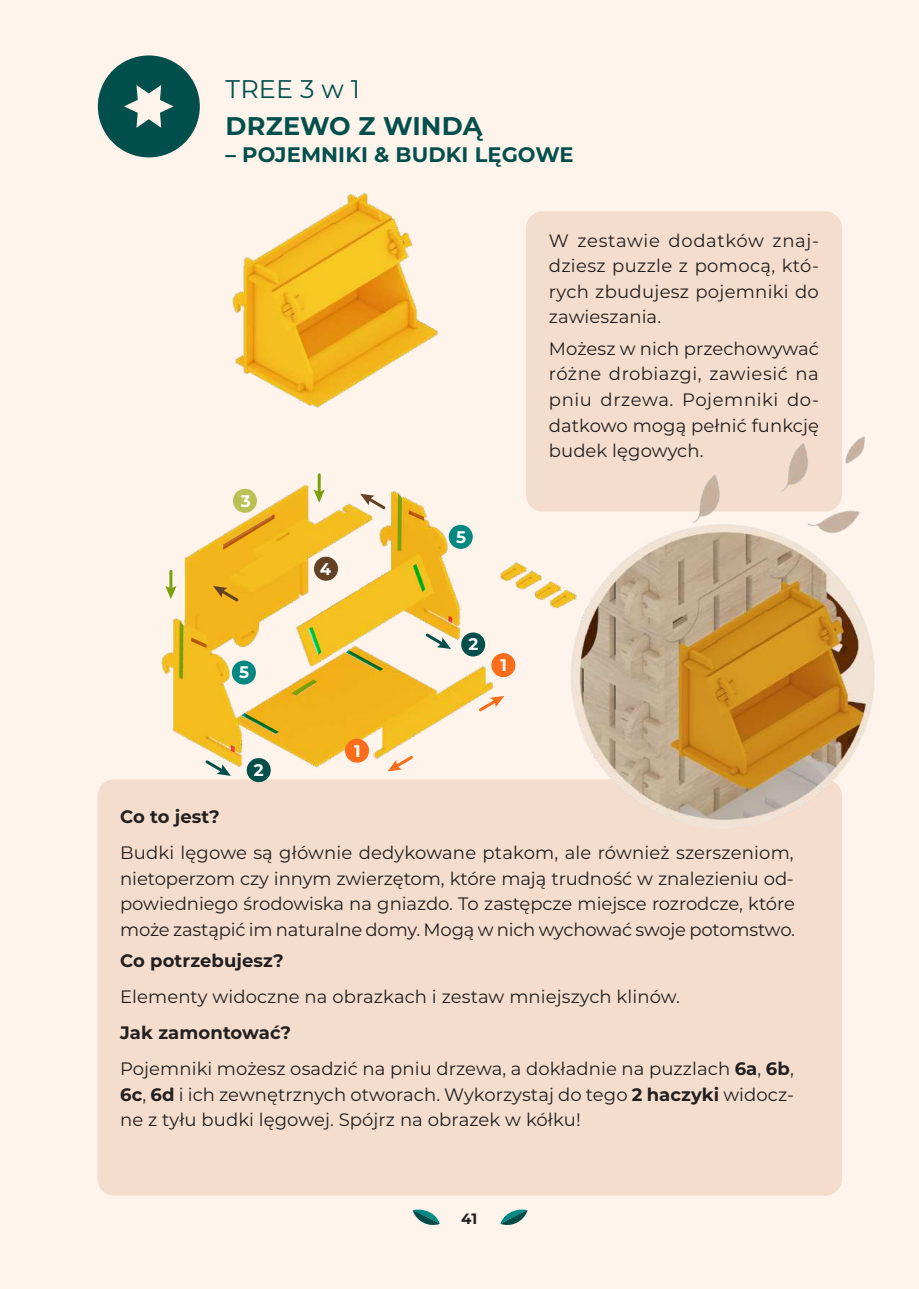
<style>
.page{position:relative;width:919px;height:1289px;background:#fff}
.page>*{position:absolute;margin:0;border:0;box-sizing:border-box;transform-origin:0 0}
.t1{font:700 25.5px "Montserrat";letter-spacing:.005em;color:#004f4c}
.t2{font:25.5px "Montserrat";color:#004f4c}
.t3{font:700 21px "Montserrat";letter-spacing:.005em;color:#004f4c}
.t4{font:18px/25.5px "Montserrat";letter-spacing:.005em;color:#231f20;text-align:justify}
.t5{font:700 18px "Montserrat";letter-spacing:.005em;color:#231f20}
.t6{font:700 16.8px "Montserrat";color:#fff}
.t7{font:700 15px "Montserrat";color:#231f20}
.s1{font-weight:700}
</style>
<div class="page">
<div style="left:0;top:0;width:918px;height:1288px;background:#fff4ec"></div>
<svg style="left:412px;top:1209px;width:28px;height:16px"></svg>
<svg style="left:500px;top:1209px;width:27px;height:16px"></svg>
<div style="left:98px;top:55px;width:102px;height:102px;background:#004f4c;border-radius:50%"></div>
<svg style="left:124px;top:85px;width:49px;height:43px"></svg>
<img style="left:161px;top:193px;width:516px;height:586px">
<div style="left:97px;top:779px;width:744px;height:416px;background:#f4ddcd;border-radius:17px"></div>
<div style="left:526px;top:211px;width:315px;height:300px;background:#f4ddcd;border-radius:17px"></div>
<img style="left:677px;top:399px;width:188px;height:117px">
<img style="left:558px;top:516px;width:317px;height:317px">
<div style="left:345px;top:738px;width:24px;height:24px;background:#ff6c1a;border-radius:50%"></div>
<div style="left:491px;top:653px;width:24px;height:24px;background:#ff6c1a;border-radius:50%"></div>
<div style="left:461px;top:632px;width:24px;height:24px;background:#004f4c;border-radius:50%"></div>
<div style="left:247px;top:758px;width:24px;height:24px;background:#004f4c;border-radius:50%"></div>
<svg style="left:423px;top:631px;width:28px;height:18px"></svg>
<svg style="left:387px;top:753px;width:28px;height:18px"></svg>
<svg style="left:476px;top:696px;width:28px;height:18px"></svg>
<svg style="left:241px;top:713px;width:38px;height:20px"></svg>
<svg style="left:179px;top:621px;width:4px;height:58px"></svg>
<svg style="left:397px;top:494px;width:5px;height:57px"></svg>
<svg style="left:291px;top:679px;width:26px;height:16px"></svg>
<svg style="left:309px;top:627px;width:12px;height:27px"></svg>
<svg style="left:413px;top:564px;width:12px;height:27px"></svg>
<svg style="left:346px;top:650px;width:37px;height:21px"></svg>
<svg style="left:203px;top:745px;width:32px;height:30px"></svg>
<svg style="left:191px;top:637px;width:15px;height:11px"></svg>
<svg style="left:223px;top:514px;width:51px;height:35px"></svg>
<svg style="left:408px;top:510px;width:16px;height:10px"></svg>
<svg style="left:448px;top:616px;width:4px;height:7px"></svg>
<div style="left:233px;top:489px;width:24px;height:24px;background:#bcbf53;border-radius:50%"></div>
<hr style="left:169px;top:571px;width:3px;height:19px;background:#7ba007">
<svg style="left:165px;top:586px;width:11px;height:13px"></svg>
<svg style="left:317px;top:475px;width:4px;height:14px"></svg>
<svg style="left:313px;top:489px;width:12px;height:13px"></svg>
<div style="left:314px;top:556px;width:24px;height:24px;background:#634124;border-radius:50%"></div>
<div style="left:448px;top:525px;width:24px;height:24px;background:#008781;border-radius:50%"></div>
<div style="left:232px;top:660px;width:24px;height:24px;background:#008781;border-radius:50%"></div>
<svg style="left:360px;top:494px;width:28px;height:18px"></svg>
<svg style="left:213px;top:586px;width:28px;height:18px"></svg>
<h1 class="t2" style="left:225px;top:71px;width:136px">TREE 3 w 1</h1>
<h1 class="t1" style="left:225px;top:108px;width:258px">DRZEWO Z WINDĄ</h1>
<p class="t3" style="left:225px;top:139px;width:349px">– POJEMNIKI &amp; BUDKI LĘGOWE</p>
<p class="t6" style="left:241px;top:489px;width:11px">3</p>
<p class="t6" style="left:239px;top:660px;width:11px">5</p>
<p class="t6" style="left:254px;top:757px;width:11px">2</p>
<p class="t6" style="left:320px;top:556px;width:13px">4</p>
<p class="t6" style="left:354px;top:738px;width:8px">1</p>
<p class="t6" style="left:456px;top:524px;width:11px">5</p>
<p class="t6" style="left:468px;top:632px;width:11px">2</p>
<p class="t6" style="left:500px;top:653px;width:8px">1</p>
<p class="t4" style="left:549px;top:227px;width:272px">W zestawie dodatków znaj&shy;dziesz puzzle z pomocą, któ&shy;rych zbudujesz pojemniki do zawieszania.</p>
<p class="t4" style="left:549px;top:335px;width:272px">Możesz w nich przechowywać różne drobiazgi, zawiesić na pniu drzewa. Pojemniki do&shy;datkowo mogą pełnić funkcję budek lęgowych.</p>
<p class="t5" style="left:120px;top:803px;width:101px">Co to jest?</p>
<p class="t4" style="left:120px;top:839px;width:676px">Budki lęgowe są głównie dedykowane ptakom, ale również szerszeniom, nietoperzom czy innym zwierzętom, które mają trudność w znalezieniu od&shy;powiedniego środowiska na gniazdo. To zastępcze miejsce rozrodcze, które może zastąpić im naturalne domy. Mogą w nich wychować swoje potomstwo.</p>
<p class="t5" style="left:120px;top:947px;width:165px">Co potrzebujesz?</p>
<p class="t4" style="left:120px;top:983px;width:561px">Elementy widoczne na obrazkach i zestaw mniejszych klinów.</p>
<p class="t4" style="left:120px;top:1014px;width:675px;line-height:36px"><span class="s1">Jak zamontować?<br></span>Pojemniki możesz osadzić na pniu drzewa, a dokładnie na puzzlach <span class="s1">6a</span>, <span class="s1">6b</span>,</p>
<p class="t4" style="left:120px;top:1081px;width:675px"><span class="s1">6c</span>, <span class="s1">6d</span> i ich zewnętrznych otworach. Wykorzystaj do tego <span class="s1">2 haczyki</span> widocz&shy;ne z tyłu budki lęgowej. Spójrz na obrazek w kółku!</p>
<p class="t7" style="left:461px;top:1207px;width:18px">41</p>
</div>
